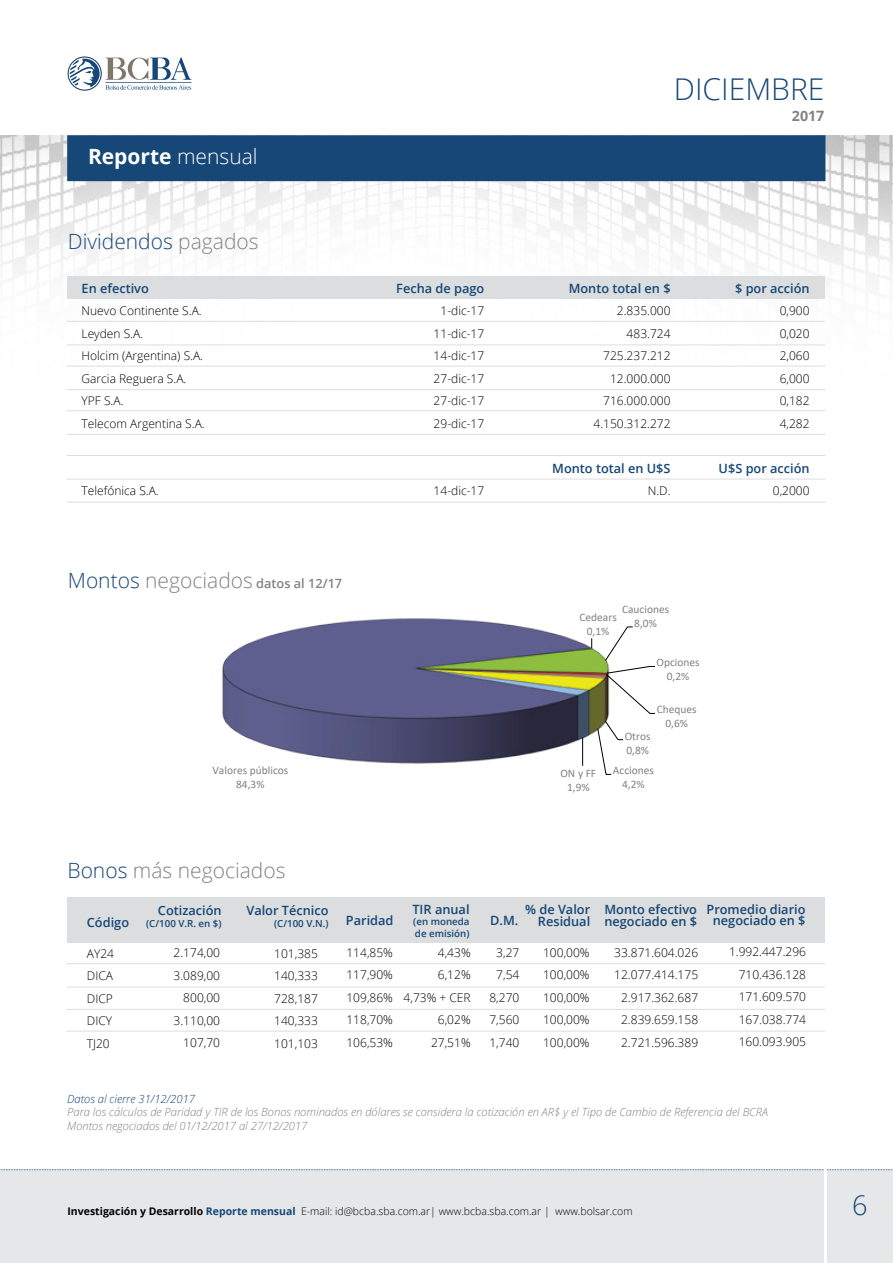
<style>
.page{position:relative;width:893px;height:1263px;background:#fff}
.page>*{position:absolute;margin:0;border:0;box-sizing:border-box;transform-origin:0 0}
.t1{font:300 30px "Open Sans";color:#164777}
.t2{font:300 27px "Open Sans";color:#164777}
.t3{font:300 21px "Open Sans";color:#808285}
.t4{font:300 21px "Open Sans";color:#164777}
.t5{font:700 21px "Open Sans";color:#fff}
.t6{font:700 14.25px "Open Sans";color:#808285}
.t7{font:600 12.75px/11.2px "Open Sans";color:#164777;text-align:right}
.t8{font:600 12.75px "Open Sans";color:#808285}
.t9{font:300 12px/22.5px "Open Sans";color:#000;text-align:justify}
.t10{font:11.4px/14px "Calibri";color:#818181;text-align:center}
.t11{font:italic 300 11.25px/13.5px "Open Sans";color:#808285}
.t12{font:italic 300 11.25px "Open Sans";color:#164777}
.t13{font:300 10.5px "Open Sans";color:#000}
.t14{font:600 9.75px/11.2px "Open Sans";color:#164777}
.s1{font-weight:300}
.s2{color:#808285}
.s3{font-weight:300;font-size:21px;color:#164777}
.s4{font-weight:300;font-size:21px}
.s5{color:#164777}
.s6{font-weight:700}
.s7{font-weight:700;color:#164777}
</style>
<div class="page">
<img style="left:0;top:135px;width:893px;height:368px">
<div style="left:67px;top:135px;width:758px;height:46px;background:#164777"></div>
<svg style="left:67px;top:56px;width:35px;height:35px"></svg>
<svg style="left:68px;top:56px;width:34px;height:35px"></svg>
<svg style="left:70px;top:58px;width:121px;height:32px"></svg>
<div style="left:0;top:1170px;width:893px;height:93px;background:#e6e7e8"></div>
<svg style="left:0;top:1169px;width:893px;height:1px"></svg>
<hr style="left:824px;top:1124px;width:3px;height:139px;background:#fff">
<div style="left:67px;top:276px;width:757px;height:22px;background:#dcddde"></div>
<hr style="left:67px;top:321px;width:758px;height:1px;background:#dcddde">
<hr style="left:67px;top:502px;width:758px;height:1px;background:#dcddde">
<hr style="left:67px;top:410px;width:758px;height:1px;background:#dcddde">
<hr style="left:67px;top:366px;width:758px;height:1px;background:#dcddde">
<hr style="left:67px;top:455px;width:758px;height:1px;background:#dcddde">
<hr style="left:67px;top:345px;width:758px;height:1px;background:#dcddde">
<hr style="left:67px;top:434px;width:758px;height:1px;background:#dcddde">
<hr style="left:67px;top:389px;width:758px;height:1px;background:#dcddde">
<hr style="left:67px;top:479px;width:758px;height:1px;background:#dcddde">
<img style="left:222px;top:618px;width:360px;height:146px">
<svg style="left:582px;top:626px;width:73px;height:149px"></svg>
<div style="left:67px;top:897px;width:757px;height:45px;background:#dcddde"></div>
<hr style="left:66px;top:963px;width:759px;height:1px;background:#dcddde">
<hr style="left:66px;top:1031px;width:759px;height:1px;background:#dcddde">
<hr style="left:66px;top:987px;width:759px;height:1px;background:#dcddde">
<hr style="left:66px;top:1009px;width:759px;height:1px;background:#dcddde">
<h3 class="t5" style="left:88px;top:141px;width:171px">Reporte <span class="s1">mensual</span></h3>
<h3 class="t4" style="left:68px;top:227px;width:192px">Dividendos <span class="s2">pagados</span></h3>
<p class="t7" style="left:82px;top:282px;width:69px">En efectivo</p>
<p class="t9" style="left:82px;top:299px;width:125px;text-align:left">Nuevo Continente S.A.<br>Leyden S.A.<br>Holcim (Argentina) S.A.<br>Garcia Reguera S.A.<br>YPF S.A.<br>Telecom Argentina S.A.</p>
<p class="t9" style="left:82px;top:479px;width:79px">Telefónica S.A.</p>
<p class="t8" style="left:68px;top:575px;width:276px"><span class="s3">Montos</span> <span class="s4">negociados</span> datos al 12/17</p>
<p class="t7" style="left:396px;top:282px;width:90px">Fecha de pago</p>
<p class="t9" style="left:434px;top:299px;width:52px;text-align:center">1-dic-17<br>11-dic-17<br>14-dic-17<br>27-dic-17<br>27-dic-17<br>29-dic-17</p>
<p class="t9" style="left:434px;top:479px;width:52px">14-dic-17</p>
<p class="t10" style="left:212px;top:763px;width:77px">Valores públicos<br>84,3%</p>
<h3 class="t3" style="left:68px;top:856px;width:219px"><span class="s5">Bonos</span> más negociados</h3>
<h1 class="t1" style="left:674px;top:68px;width:152px">diciembre</h1>
<p class="t6" style="left:792px;top:105px;width:34px">2017</p>
<p class="t7" style="left:569px;top:282px;width:103px">Monto total en $</p>
<p class="t9" style="left:593px;top:299px;width:79px;text-align:right">2.835.000<br>483.724<br>725.237.212<br>12.000.000<br>716.000.000<br>4.150.312.272</p>
<p class="t7" style="left:552px;top:462px;width:120px">Monto total en U$S</p>
<p class="t9" style="left:648px;top:479px;width:24px">N.D.</p>
<p class="t7" style="left:735px;top:282px;width:76px">$ por acción</p>
<p class="t9" style="left:780px;top:299px;width:31px">0,900<br>0,020<br>2,060<br>6,000<br>0,182<br>4,282</p>
<p class="t7" style="left:719px;top:462px;width:93px">U$S por acción</p>
<p class="t9" style="left:773px;top:479px;width:38px">0,2000</p>
<p class="t10" style="left:580px;top:610px;width:39px">Cedears<br>0,1%</p>
<p class="t10" style="left:622px;top:602px;width:49px">Cauciones<br>8,0%</p>
<p class="t10" style="left:656px;top:655px;width:45px">Opciones<br>0,2%</p>
<p class="t10" style="left:657px;top:702px;width:41px">Cheques<br>0,6%</p>
<p class="t10" style="left:625px;top:728px;width:27px;text-align:left">Otros<br>0,8%</p>
<p class="t10" style="left:560px;top:765px;width:37px">ON y FF<br>1,9%</p>
<p class="t10" style="left:613px;top:763px;width:42px">Acciones<br>4,2%</p>
<p class="t7" style="left:87px;top:916px;width:44px">Código</p>
<p class="t9" style="left:87px;top:942px;width:29px;text-align:left">AY24<br>DICA<br>DICP<br>DICY<br>TJ20</p>
<p class="t7" style="left:158px;top:905px;width:65px">Cotización</p>
<p class="t14" style="left:146px;top:917px;width:77px">(C/100 V.R. en $)</p>
<p class="t9" style="left:174px;top:941px;width:48px;text-align:right">2.174,00<br>3.089,00<br>800,00<br>3.110,00<br>107,70</p>
<p class="t7" style="left:246px;top:905px;width:84px">Valor Técnico</p>
<p class="t14" style="left:274px;top:917px;width:56px">(C/100 V.N.)</p>
<p class="t9" style="left:274px;top:942px;width:45px">101,385<br>140,333<br>728,187<br>140,333<br>101,103</p>
<p class="t7" style="left:346px;top:915px;width:49px">Paridad</p>
<p class="t9" style="left:346px;top:941px;width:48px">114,85% 117,90% 109,86% 118,70% 106,53%</p>
<p class="t7" style="left:412px;top:903px;width:59px">TIR anual</p>
<p class="t14" style="left:413px;top:916px;width:58px">(en moneda de emisión)</p>
<p class="t7" style="left:490px;top:915px;width:30px">D.M.</p>
<p class="t9" style="left:404px;top:941px;width:69px;text-align:right">4,43%<br>6,12%<br>4,73% + CER<br>6,02%<br>27,51%</p>
<p class="t9" style="left:489px;top:941px;width:31px;text-align:center">3,27<br>7,54<br>8,270<br>7,560<br>1,740</p>
<p class="t7" style="left:525px;top:904px;width:66px">% de Valor<br>Residual</p>
<p class="t9" style="left:543px;top:941px;width:48px">100,00% 100,00% 100,00% 100,00% 100,00%</p>
<p class="t7" style="left:604px;top:904px;width:94px;text-align:left">Monto efectivo negociado en $</p>
<p class="t9" style="left:614px;top:941px;width:85px;text-align:center">33.871.604.026<br>12.077.414.175<br>2.917.362.687<br>2.839.659.158<br>2.721.596.389</p>
<p class="t7" style="left:706px;top:903px;width:101px;text-align:center">Promedio diario negociado en $</p>
<p class="t9" style="left:739px;top:940px;width:69px;text-indent:-10px">1.992.447.296<br>710.436.128<br>171.609.570<br>167.038.774<br>160.093.905</p>
<p class="t12" style="left:67px;top:1091px;width:129px">Datos al cierre 31/12/2017</p>
<p class="t11" style="left:67px;top:1105px;width:702px">Para los cálculos de Paridad y TIR de los Bonos nominados en dólares se considera la cotización en AR$ y el Tipo de Cambio de Referencia del BCRA<br>Montos negociados del 01/12/2017 al 27/12/2017</p>
<p class="t13" style="left:68px;top:1204px;width:567px"><span class="s6">Investigación y Desarrollo</span> <span class="s7">Reporte mensual</span> E-mail: id@bcba.sba.com.ar| www.bcba.sba.com.ar | www.bolsar.com</p>
<h2 class="t2" style="left:852px;top:1187px;width:17px">6</h2>
</div>
